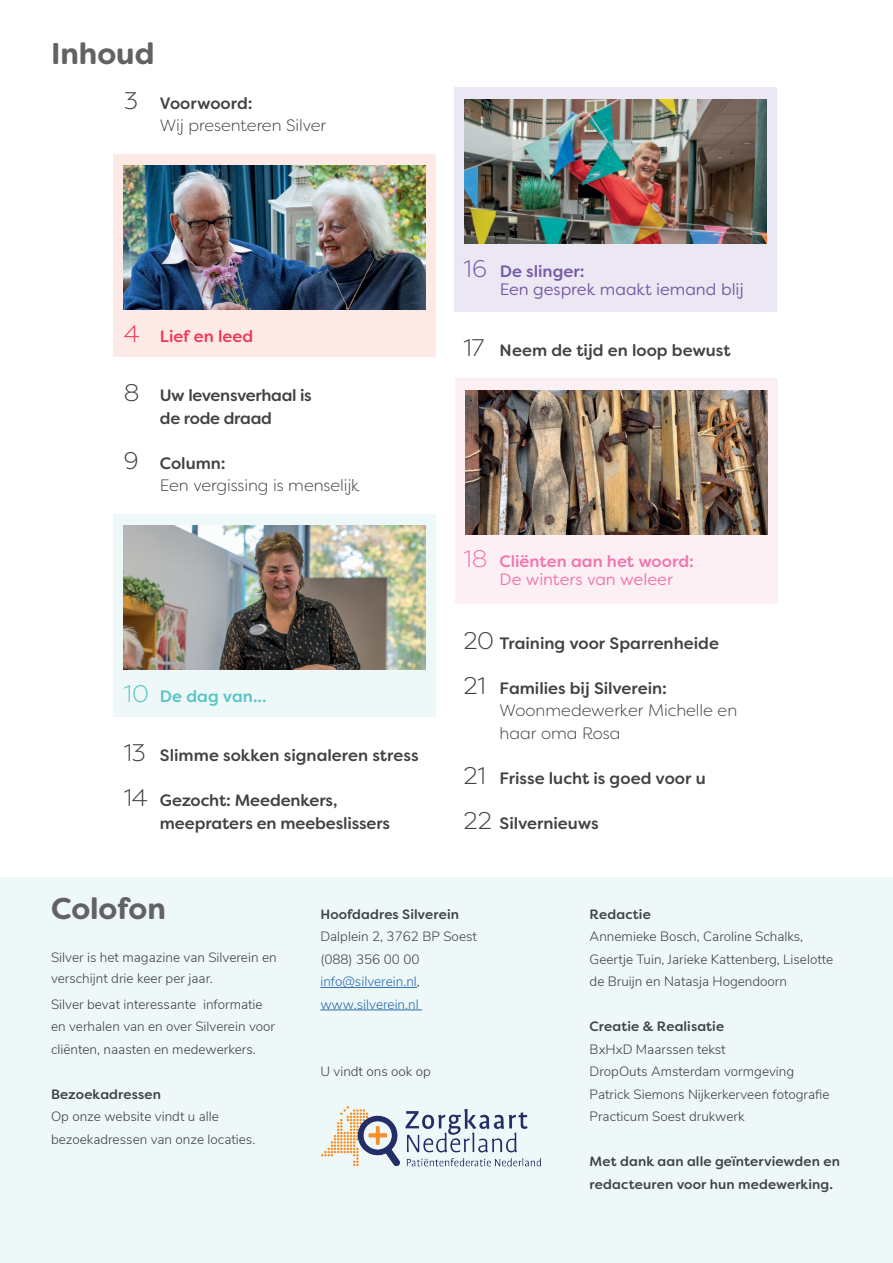
<style>
.page{position:relative;width:893px;height:1263px;background:#fff}
.page>*{position:absolute;margin:0;border:0;box-sizing:border-box;transform-origin:0 0}
.FILSON_-_Titeltekst{font:700 30px "Filson Soft";color:#626265}
.Platte_tekst{font:500 16.5px/22.5px "Filson Soft";letter-spacing:-.005em;color:#414243;text-align:center}
.Platte_tekst-2{font:300 16.5px/22.5px "Filson Soft";letter-spacing:-.005em;color:#414243}
.Platte_tekst-3{font:500 16.5px/18px "Filson Soft";letter-spacing:-.005em;color:#f176ae}
.Platte_tekst-4{font:16.5px/18px "Filson Soft";color:#775aa6}
.Platte_tekst-5{font:500 16.5px "Filson Soft";color:#59c4c6}
.Platte_tekst-6{font:500 16.5px "Filson Soft";color:#ee3a56}
.Platte_tekst-7{font:300 13.5px/22.5px "Nunito Sans";color:#414243}
.Platte_tekst-8{font:500 13.5px/22.5px "Filson Soft";letter-spacing:.01em;color:#414243}
.FILSON_-_Titeltekst-2{font:300 13.5px/21px "Nunito Sans";color:#414243}
.Platte_tekst-9{font:300 13.5px/22.5px "Nunito Sans";color:#2a6cab}
.s1{font-size:24px}
.s2{font-weight:500}
.s3{font-weight:300;font-size:24px}
.s4{font-weight:400}
.s5{color:#414243}
</style>
<div class="page">
<div style="left:455px;top:379px;width:323px;height:225px;background:#fdf0f5"></div>
<div style="left:113px;top:514px;width:323px;height:202px;background:#eef8f8"></div>
<div style="left:113px;top:154px;width:323px;height:202px;background:#fdeae7"></div>
<div style="left:454px;top:87px;width:323px;height:224px;background:#ebe8f3"></div>
<div style="left:0;top:877px;width:893px;height:386px;background:#eef8f8"></div>
<hr style="left:320px;top:987px;width:97px;height:1px;background:#2a6cab">
<hr style="left:320px;top:1009px;width:102px;height:1px;background:#2a6cab">
<img style="left:321px;top:1106px;width:220px;height:61px">
<img style="left:124px;top:165px;width:301px;height:144px">
<img style="left:465px;top:99px;width:301px;height:145px">
<img style="left:466px;top:390px;width:301px;height:144px">
<img style="left:124px;top:525px;width:301px;height:144px">
<p class="FILSON_-_Titeltekst" style="left:51px;top:34px;width:105px">Inhoud</p>
<p class="Platte_tekst-2" style="left:160px;top:92px;width:168px;text-indent:-36px"><span class="s1">3</span> <span class="s2">Voorwoord:<br></span>Wij presenteren Silver</p>
<p class="Platte_tekst-6" style="left:124px;top:325px;width:131px"><span class="s3">4</span> Lief en leed</p>
<p class="Platte_tekst" style="left:124px;top:384px;width:189px"><span class="s3">8</span> Uw levensverhaal is de rode draad</p>
<p class="Platte_tekst-2" style="left:160px;top:452px;width:201px;text-indent:-36px"><span class="s1">9</span> <span class="s2">Column:<br></span>Een vergissing is menselijk</p>
<p class="Platte_tekst-5" style="left:124px;top:685px;width:144px"><span class="s3">10</span> De dag van...</p>
<p class="Platte_tekst" style="left:124px;top:744px;width:296px"><span class="s3">13</span> Slimme sokken signaleren stress</p>
<p class="Platte_tekst" style="left:160px;top:789px;width:232px;text-align:left;text-indent:-36px"><span class="s3">14</span> Gezocht: Meedenkers, meepraters en meebeslissers</p>
<p class="Platte_tekst-4" style="left:500px;top:262px;width:246px;text-indent:-36px"><span class="s3">16</span> <span class="s2">De slinger:<br></span>Een gesprek maakt iemand blij</p>
<p class="Platte_tekst" style="left:463px;top:339px;width:269px"><span class="s3">17</span> Neem de tijd en loop bewust</p>
<p class="Platte_tekst-3" style="left:500px;top:552px;width:196px;text-indent:-36px"><span class="s3">18</span> Cliënten aan het woord:<br><span class="s4">De winters van weleer</span></p>
<p class="Platte_tekst" style="left:463px;top:632px;width:257px"><span class="s3">20</span> Training voor Sparrenheide</p>
<p class="Platte_tekst-2" style="left:500px;top:677px;width:239px;text-indent:-36px"><span class="s1">21</span> <span class="s2">Families bij Silverein:<br></span>Woonmedewerker Michelle en haar oma Rosa</p>
<p class="Platte_tekst" style="left:463px;top:767px;width:244px"><span class="s3">21</span> Frisse lucht is goed voor u</p>
<p class="Platte_tekst" style="left:463px;top:812px;width:137px"><span class="s3">22</span> Silvernieuws</p>
<p class="FILSON_-_Titeltekst" style="left:51px;top:889px;width:116px">Colofon</p>
<p class="FILSON_-_Titeltekst-2" style="left:51px;top:946px;width:227px">Silver is het magazine van Silverein en verschijnt drie keer per jaar.</p>
<p class="Platte_tekst-7" style="left:51px;top:992px;width:213px">Silver bevat interessante informatie</p>
<p class="Platte_tekst-7" style="left:51px;top:1015px;width:226px">en verhalen van en over Silverein voor cliënten, naasten en medewerkers.</p>
<p class="Platte_tekst-8" style="left:51px;top:1083px;width:111px">Bezoekadressen</p>
<p class="Platte_tekst-7" style="left:51px;top:1105px;width:206px">Op onze website vindt u alle bezoekadressen van onze locaties.</p>
<p class="Platte_tekst-8" style="left:320px;top:903px;width:140px">Hoofdadres Silverein</p>
<p class="Platte_tekst-7" style="left:320px;top:925px;width:158px">Dalplein 2, 3762 BP Soest</p>
<p class="Platte_tekst-7" style="left:320px;top:947px;width:101px">(088) 356 00 00</p>
<p class="Platte_tekst-9" style="left:320px;top:970px;width:101px">info@silverein.nl<span class="s5">, </span>www.silverein.nl</p>
<p class="Platte_tekst-7" style="left:320px;top:1060px;width:112px">U vindt ons ook op</p>
<p class="Platte_tekst-8" style="left:590px;top:903px;width:63px">Redactie</p>
<p class="Platte_tekst-7" style="left:590px;top:925px;width:245px">Annemieke Bosch, Caroline Schalks,<br>Geertje Tuin, Jarieke Kattenberg, Liselotte de Bruijn en Natasja Hogendoorn</p>
<p class="Platte_tekst-8" style="left:590px;top:1015px;width:136px">Creatie &amp; Realisatie</p>
<p class="Platte_tekst-7" style="left:590px;top:1037px;width:138px">BxHxD Maarssen tekst</p>
<p class="Platte_tekst-7" style="left:590px;top:1060px;width:206px">DropOuts Amsterdam vormgeving</p>
<p class="Platte_tekst-7" style="left:590px;top:1082px;width:241px">Patrick Siemons Nijkerkerveen fotografie</p>
<p class="Platte_tekst-7" style="left:590px;top:1105px;width:157px">Practicum Soest drukwerk</p>
<p class="Platte_tekst-8" style="left:590px;top:1150px;width:252px">Met dank aan alle geïnterviewden en redacteuren voor hun medewerking.</p>
</div>
